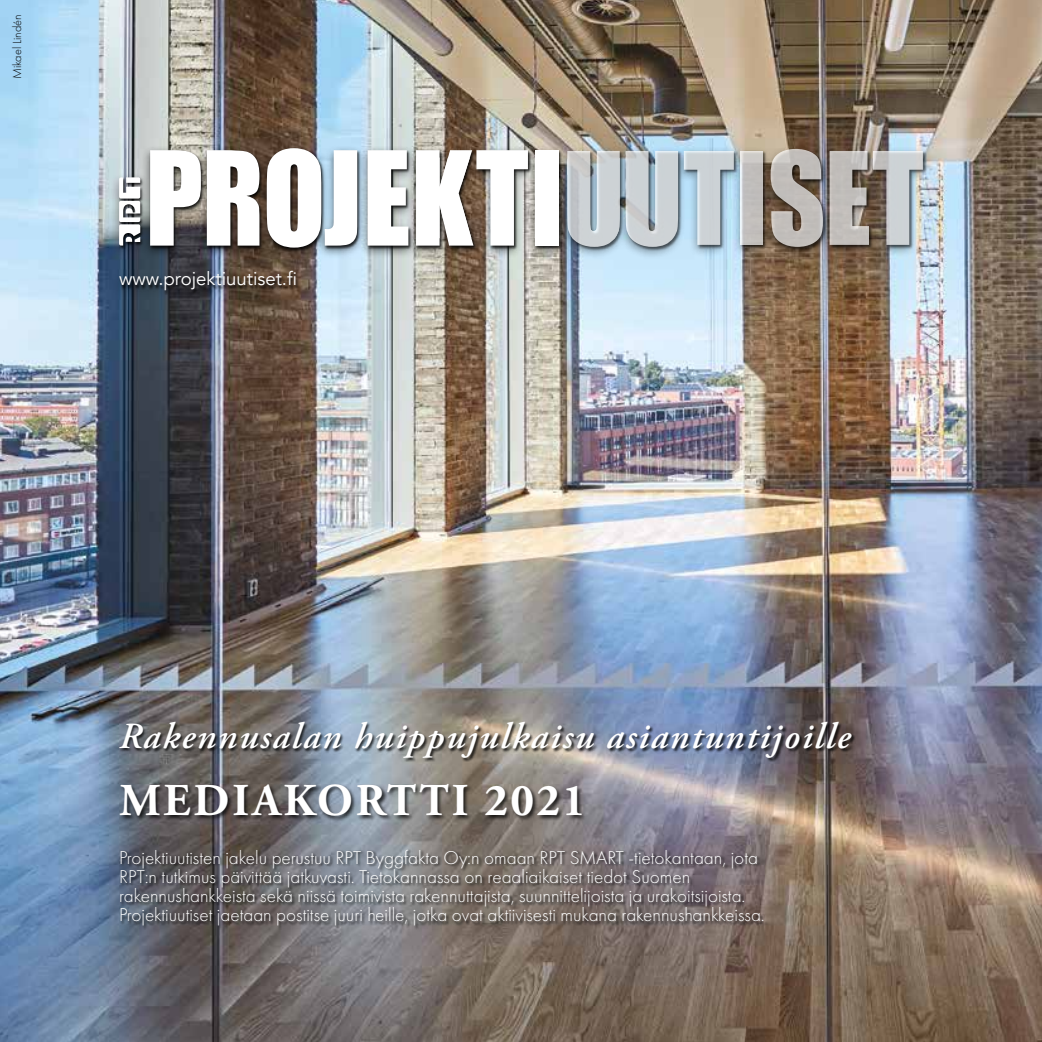
<style>
.page{position:relative;width:1042px;height:1042px;background:#fff}
.page>*{position:absolute;margin:0;border:0;box-sizing:border-box;transform-origin:0 0}
.t1{font:700 45.5px "Adobe Garamond Pro";letter-spacing:.065em;color:#fff}
.t2{font:italic 600 36.75px "Adobe Garamond Pro";letter-spacing:.05em;color:#fff}
.t3{font:300 19.25px/19.2px "Futura PT";color:#fff}
.t4{font:18.55px "Avenir";color:#fff}
.t5{font:300 12.25px "Futura PT";color:#000}
</style>
<div class="page">
<img style="left:0;top:0;width:1042px;height:1042px">
<div style="left:119px;top:147px;width:807px;height:148px;background:#000;opacity:.75"></div>
<div style="left:558px;top:144px;width:374px;height:116px;background:#000;opacity:.55"></div>
<svg style="left:567px;top:151px;width:111px;height:96px;background:#bdc5ca"></svg>
<svg style="left:684px;top:151px;width:50px;height:94px;background:#bdd0db"></svg>
<div style="left:741px;top:151px;width:22px;height:94px;background:linear-gradient(to bottom,#c6c3c1,#c0bdbb)"></div>
<svg style="left:770px;top:149px;width:53px;height:98px;background:#a79f99"></svg>
<svg style="left:829px;top:151px;width:94px;height:94px;background:#aca9a6"></svg>
<div style="left:141px;top:143px;width:426px;height:118px;background:#000;opacity:.55"></div>
<svg style="left:150px;top:150px;width:51px;height:96px"></svg>
<svg style="left:207px;top:150px;width:52px;height:96px"></svg>
<svg style="left:267px;top:148px;width:90px;height:100px"></svg>
<svg style="left:367px;top:150px;width:41px;height:96px"></svg>
<svg style="left:416px;top:150px;width:112px;height:96px"></svg>
<div style="left:535px;top:150px;width:23px;height:96px;background:#fff"></div>
<div style="left:110px;top:173px;width:39px;height:85px;background:#000;opacity:.5"></div>
<svg style="left:119px;top:177px;width:21px;height:68px"></svg>
<div style="left:111px;top:267px;width:193px;height:36px;background:#000;opacity:.4"></div>
<div style="left:119px;top:722px;width:736px;height:40px;background:#000;opacity:.75"></div>
<div style="left:119px;top:783px;width:468px;height:38px;background:#000;opacity:.75"></div>
<div style="left:120px;top:849px;width:647px;height:80px;background:#000;opacity:.75"></div>
<p class="t5" style="left:10px;top:79px;width:66px;rotate:-90deg">Mikael Lindén</p>
<p class="t4" style="left:119px;top:268px;width:179px">www.projektiuutiset.fi</p>
<h2 class="t2" style="left:119px;top:715px;width:733px">Rakennusalan huippujulkaisu asiantuntijoille</h2>
<h1 class="t1" style="left:119px;top:774px;width:468px">MEDIAKORTTI 2021</h1>
<p class="t3" style="left:119px;top:848px;width:647px">Projektiuutisten jakelu perustuu RPT Byggfakta Oy:n omaan RPT SMART -tietokantaan, jota RPT:n tutkimus päivittää jatkuvasti. Tietokannassa on reaaliaikaiset tiedot Suomen rakennushankkeista sekä niissä toimivista rakennuttajista, suunnittelijoista ja urakoitsijoista.<br>Projektiuutiset jaetaan postitse juuri heille, jotka ovat aktiivisesti mukana rakennushankkeissa.</p>
</div>
